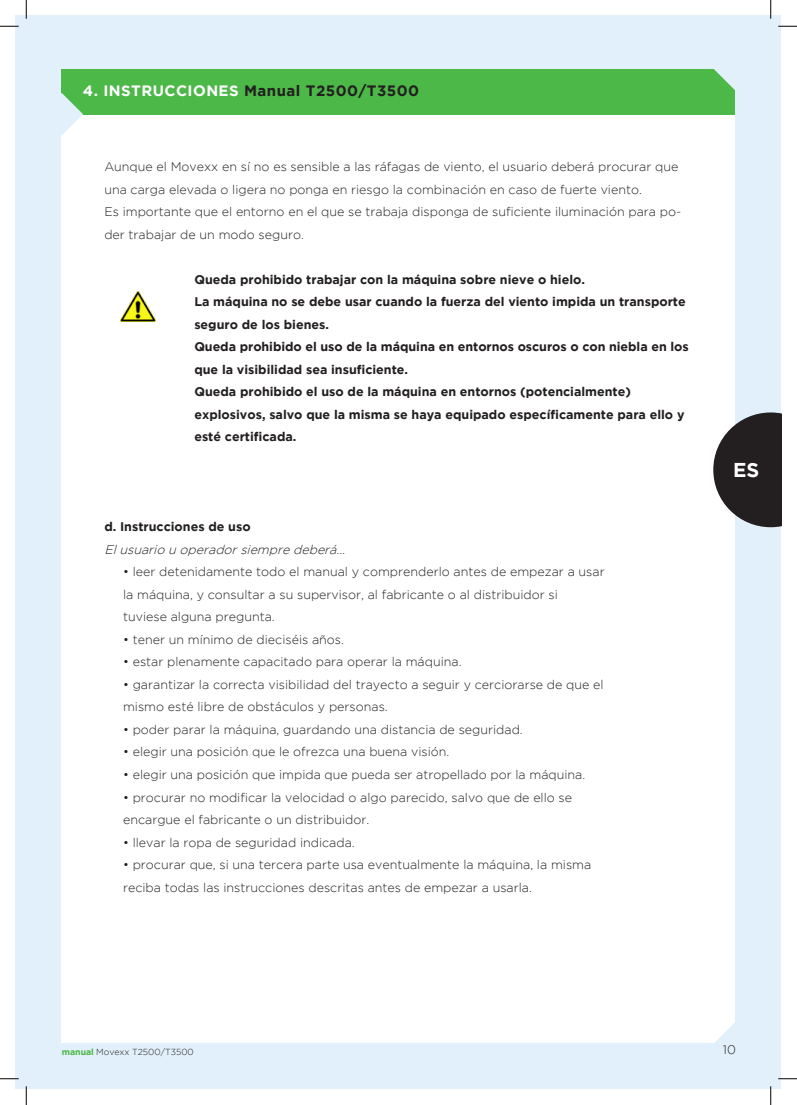
<style>
.page{position:relative;width:797px;height:1105px;background:#fff}
.page>*{position:absolute;margin:0;border:0;box-sizing:border-box;transform-origin:0 0}
.t1{font:700 20px "Gotham";color:#fff}
.t2{font:700 15px "Gotham";letter-spacing:.03em;color:#231f20}
.t3{font:300 12.5px/22.5px "Gotham";color:#231f20}
.t4{font:700 12.5px/22.5px "Gotham";color:#231f20}
.t5{font:italic 300 12.5px "Gotham";color:#231f20}
.t6{font:300 8.75px "Gotham";color:#231f20}
.t7{font:8.75px "Gotham";letter-spacing:-.03em;color:#231f20}
.s1{color:#fff}
.s2{font-weight:700;color:#4cb848}
</style>
<div class="page">
<div style="left:16px;top:16px;width:765px;height:1073px;background:#e1f0fa"></div>
<div style="left:62px;top:114px;width:673px;height:929px;background:#fff"></div>
<div style="left:62px;top:69px;width:673px;height:45px;background:#4cb848"></div>
<svg style="left:714px;top:69px;width:21px;height:21px"></svg>
<svg style="left:715px;top:1023px;width:20px;height:20px"></svg>
<svg style="left:61px;top:93px;width:22px;height:42px"></svg>
<img style="left:121px;top:291px;width:34px;height:30px">
<svg style="left:713px;top:412px;width:68px;height:115px"></svg>
<svg style="left:0;top:25px;width:19px;height:2px"></svg>
<svg style="left:778px;top:25px;width:19px;height:2px"></svg>
<svg style="left:0;top:1078px;width:19px;height:1px"></svg>
<svg style="left:778px;top:1078px;width:19px;height:1px"></svg>
<svg style="left:25px;top:0;width:2px;height:19px"></svg>
<svg style="left:25px;top:1086px;width:2px;height:19px"></svg>
<svg style="left:770px;top:0;width:1px;height:19px"></svg>
<svg style="left:770px;top:1086px;width:1px;height:19px"></svg>
<p class="t2" style="left:83px;top:82px;width:337px"><span class="s1">4. INSTRUCCIONES</span> Manual T2500/T3500</p>
<p class="t3" style="left:104px;top:156px;width:575px">Aunque el Movexx en sí no es sensible a las ráfagas de viento, el usuario deberá procurar que una carga elevada o ligera no ponga en riesgo la combinación en caso de fuerte viento.</p>
<p class="t3" style="left:104px;top:201px;width:578px">Es importante que el entorno en el que se trabaja disponga de suficiente iluminación para po&shy;der trabajar de un modo seguro.</p>
<p class="t4" style="left:194px;top:268px;width:392px">Queda prohibido trabajar con la máquina sobre nieve o hielo.</p>
<p class="t4" style="left:194px;top:290px;width:493px">La máquina no se debe usar cuando la fuerza del viento impida un transporte seguro de los bienes.</p>
<p class="t4" style="left:194px;top:335px;width:496px">Queda prohibido el uso de la máquina en entornos oscuros o con niebla en los que la visibilidad sea insuficiente.</p>
<p class="t4" style="left:194px;top:380px;width:438px">Queda prohibido el uso de la máquina en entornos (potencialmente)</p>
<p class="t4" style="left:194px;top:403px;width:491px">explosivos, salvo que la misma se haya equipado específicamente para ello y esté certificada.</p>
<p class="t4" style="left:104px;top:515px;width:148px">d. Instrucciones de uso</p>
<p class="t5" style="left:104px;top:543px;width:246px">Elusuario u operadorsiempre deberá...</p>
<p class="t3" style="left:123px;top:561px;width:483px">• leer detenidamente todo el manual y comprenderlo antes de empezar a usar</p>
<p class="t3" style="left:123px;top:583px;width:436px">la máquina, y consultar a su supervisor, al fabricante o al distribuidor si</p>
<p class="t3" style="left:123px;top:606px;width:153px">tuviese alguna pregunta.</p>
<p class="t3" style="left:123px;top:628px;width:222px">• tener un mínimo de dieciséis años.</p>
<p class="t3" style="left:123px;top:651px;width:340px">• estar plenamente capacitado para operar la máquina.</p>
<p class="t3" style="left:123px;top:673px;width:482px">• garantizar la correcta visibilidad del trayecto a seguir y cerciorarse de que el</p>
<p class="t3" style="left:123px;top:696px;width:266px">mismo esté libre de obstáculos y personas.</p>
<p class="t3" style="left:123px;top:718px;width:401px">• poder parar la máquina, guardando una distancia de seguridad.</p>
<p class="t3" style="left:123px;top:741px;width:328px">• elegir una posición que le ofrezca una buena visión.</p>
<p class="t3" style="left:123px;top:763px;width:464px">• elegir una posición que impida que pueda ser atropellado por la máquina.</p>
<p class="t3" style="left:123px;top:786px;width:450px">• procurar no modificar la velocidad o algo parecido, salvo que de ello se</p>
<p class="t3" style="left:123px;top:808px;width:248px">encargue el fabricante o un distribuidor.</p>
<p class="t3" style="left:123px;top:831px;width:233px">• llevar la ropa de seguridad indicada.</p>
<p class="t3" style="left:123px;top:853px;width:469px">• procurar que, si una tercera parte usa eventualmente la máquina, la misma</p>
<p class="t3" style="left:123px;top:876px;width:410px">reciba todas las instrucciones descritas antes de empezar a usarla.</p>
<p class="t1" style="left:733px;top:458px;width:28px">ES</p>
<p class="t7" style="left:83px;top:1044px;width:111px"><span class="s2">datasheet</span> Movexx T1000</p>
<p class="t6" style="left:62px;top:1047px;width:134px"><span class="s2">manual</span> Movexx T2500/T3500</p>
<p class="t3" style="left:723px;top:1038px;width:15px">10</p>
</div>
